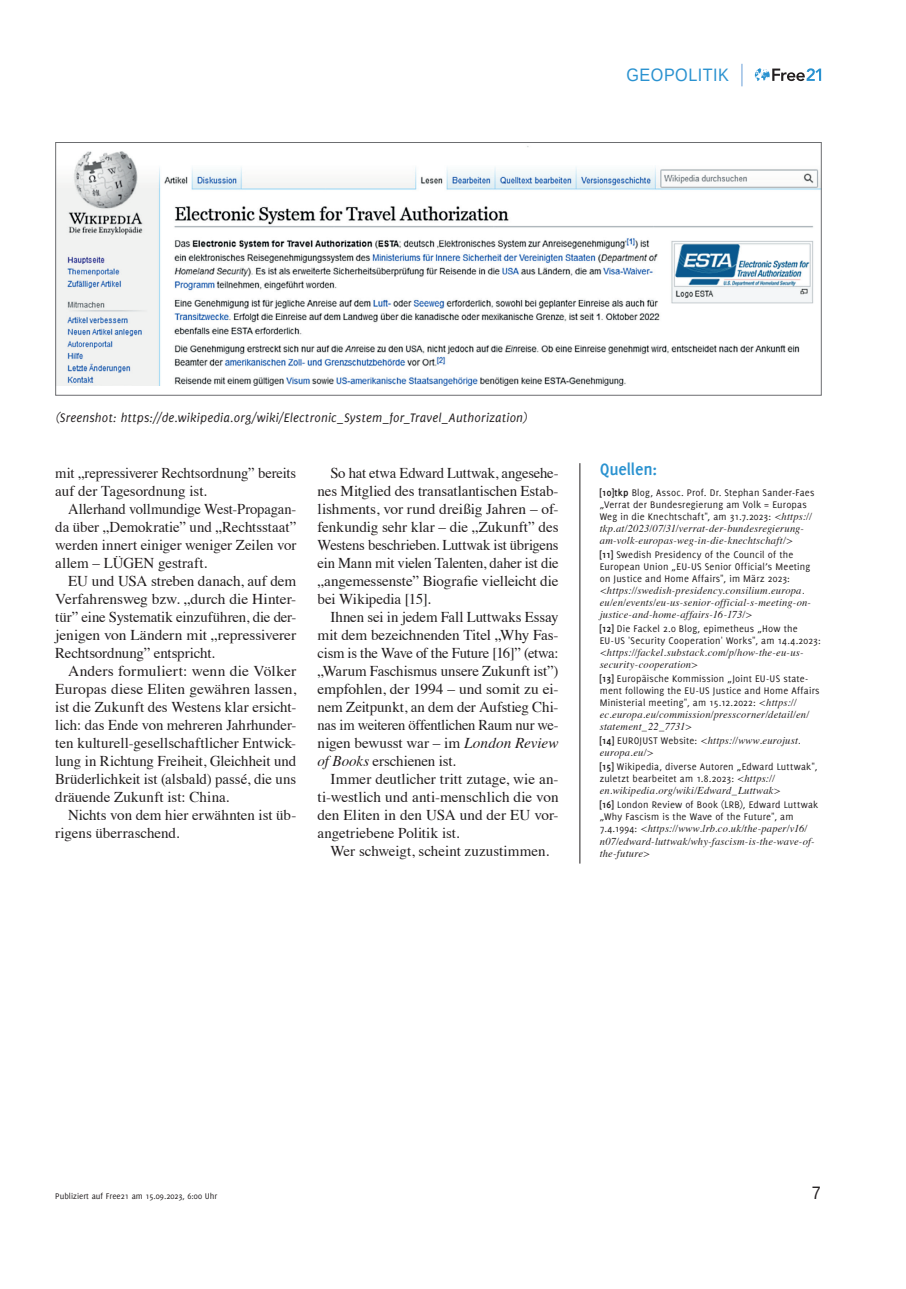
<style>
.page{position:relative;width:906px;height:1289px;background:#fff}
.page>*{position:absolute;margin:0;border:0;box-sizing:border-box;transform-origin:0 0}
.t1{font:18px "Liberation Sans";letter-spacing:.03em;color:#2a92d0;scale:.9 1}
.t2{font:700 18px "Delicious";letter-spacing:-.01em;color:#2a92d0}
.t3{font:18px "Liberation Sans";color:#231f20;scale:.9 1}
.t4{font:15px/18px "Times";letter-spacing:-.005em;color:#231f20;text-align:justify}
.t5{font:italic 13.5px "Delicious";letter-spacing:.015em;color:#231f20}
.t6{font:10.5px/12px "Delicious";letter-spacing:.015em;color:#231f20}
.t7{font:italic 10.5px/12px "Times";letter-spacing:.015em;color:#231f20}
.t8{font:9px "Delicious";color:#231f20}
.s1{font-style:italic}
.s2{font-weight:700}
.s3{font-family:"Times";font-style:italic}
.s4{font-family:"Delicious";font-weight:700;font-style:normal}
.s5{font-family:"Delicious";font-style:normal}
</style>
<div class="page">
<svg style="left:755px;top:68px;width:66px;height:13px"></svg>
<svg style="left:741px;top:64px;width:1px;height:22px"></svg>
<hr style="left:579px;top:463px;width:1px;height:400px;background:#231f20">
<img style="left:57px;top:146px;width:762px;height:240px">
<div style="left:55px;top:142px;width:766px;height:253px;border:1px solid #6c6d70"></div>
<p class="t1" style="left:626px;top:63px;width:115px">GEOPOLITIK</p>
<p class="t5" style="left:56px;top:410px;width:473px">(Sreenshot: https://de.wikipedia.org/wiki/Electronic_System_for_Travel_Authorization)</p>
<p class="t4" style="left:55px;top:463px;width:242px">mit „repressiverer Rechtsordnung” bereits auf der Tagesordnung ist.</p>
<p class="t4" style="left:55px;top:499px;width:242px;text-indent:13px">Allerhand vollmundige West-Propagan&shy;da über „Demokratie” und „Rechtsstaat” werden innert einiger weniger Zeilen vor allem – LÜGEN gestraft.</p>
<p class="t4" style="left:55px;top:571px;width:242px;text-indent:13px">EU und USA streben danach, auf dem Verfahrensweg bzw. „durch die Hinter&shy;tür” eine Systematik einzuführen, die der&shy;jenigen von Ländern mit „repressiverer Rechtsordnung” entspricht.</p>
<p class="t4" style="left:55px;top:661px;width:242px;text-indent:13px">Anders formuliert: wenn die Völker Europas diese Eliten gewähren lassen, ist die Zukunft des Westens klar ersicht&shy;lich: das Ende von mehreren Jahrhunder&shy;ten kulturell-gesellschaftlicher Entwick&shy;lung in Richtung Freiheit, Gleichheit und Brüderlichkeit ist (alsbald) passé, die uns dräuende Zukunft ist: China.</p>
<p class="t4" style="left:55px;top:805px;width:242px;text-indent:13px">Nichts von dem hier erwähnten ist üb&shy;rigens überraschend.</p>
<p class="t4" style="left:317px;top:463px;width:242px;text-indent:13px">So hat etwa Edward Luttwak, angesehe&shy;nes Mitglied des transatlantischen Estab&shy;lishments, vor rund dreißig Jahren – of&shy;fenkundig sehr klar – die „Zukunft” des Westens beschrieben. Luttwak ist übrigens ein Mann mit vielen Talenten, daher ist die „angemessenste” Biografie vielleicht die bei Wikipedia [15].</p>
<p class="t4" style="left:317px;top:607px;width:242px;text-indent:13px">Ihnen sei in jedem Fall Luttwaks Essay mit dem bezeichnenden Titel „Why Fas&shy;cism is the Wave of the Future [16]” (etwa: „Warum Faschismus unsere Zukunft ist”) empfohlen, der 1994 – und somit zu ei&shy;nem Zeitpunkt, an dem der Aufstieg Chi&shy;nas im weiteren öffentlichen Raum nur we&shy;nigen bewusst war – im <span class="s1">London Review of Books</span> erschienen ist.</p>
<p class="t4" style="left:317px;top:769px;width:242px;text-indent:13px">Immer deutlicher tritt zutage, wie an&shy;ti-westlich und anti-menschlich die von den Eliten in den USA und der EU vor&shy;angetriebene Politik ist.</p>
<p class="t4" style="left:330px;top:841px;width:220px">Wer schweigt, scheint zuzustimmen.</p>
<p class="t2" style="left:600px;top:459px;width:59px">Quellen:</p>
<p class="t6" style="left:600px;top:486px;width:216px"><span class="s2">[10]tkp</span> Blog, Assoc. Prof. Dr. Stephan Sander-Faes „Verrat der Bundesregierung am Volk = Europas<br>Weg in die Knechtschaft", am 31.7.2023: <span class="s3">&lt;https://</span></p>
<p class="t7" style="left:600px;top:521px;width:206px">tkp.at/2023/07/31/verrat-der-bundesregierung&shy;am-volk-europas-weg-in-die-knechtschaft/&gt;</p>
<p class="t6" style="left:600px;top:548px;width:212px"><span class="s2">[11]</span> Swedish Presidency of the Council of the<br>European Union „EU-US Senior Official’s Meeting on Justice and Home Affairs", im März 2023:</p>
<p class="t7" style="left:600px;top:583px;width:213px">&lt;https://swedish-presidency.consilium.europa. eu/en/events/eu-us-senior-official-s-meeting-on&shy;justice-and-home-affairs-16-173/&gt;</p>
<p class="t6" style="left:600px;top:622px;width:222px"><span class="s2">[12]</span> Die Fackel 2.0 Blog, epimetheus „How the<br>EU-US 'Security Cooperation' Works", am 14.4.2023:</p>
<p class="t7" style="left:600px;top:645px;width:205px">&lt;https://fackel.substack.com/p/how-the-eu-us&shy;security-cooperation&gt;</p>
<p class="t6" style="left:600px;top:672px;width:221px"><span class="s2">[13]</span> Europäische Kommission „Joint EU-US state&shy;ment following the EU-US Justice and Home Affairs<br>Ministerial meeting", am 15.12.2022: <span class="s3">&lt;https://</span></p>
<p class="t7" style="left:600px;top:708px;width:211px">ec.europa.eu/commission/presscorner/detail/en/ statement_22_7731&gt;</p>
<p class="t7" style="left:600px;top:734px;width:202px"><span class="s4">[14]</span> <span class="s5">EUROJUST Website:</span> &lt;https://www.eurojust. europa.eu/&gt;</p>
<p class="t6" style="left:600px;top:760px;width:219px"><span class="s2">[15]</span> Wikipedia, diverse Autoren „Edward Luttwak", zuletzt bearbeitet am 1.8.2023: <span class="s3">&lt;https://</span></p>
<p class="t7" style="left:600px;top:784px;width:183px">en.wikipedia.org/wiki/Edward_Luttwak&gt;</p>
<p class="t6" style="left:600px;top:799px;width:220px"><span class="s2">[16]</span> London Review of Book (LRB), Edward Luttwak „Why Fascism is the Wave of the Future", am</p>
<p class="t7" style="left:600px;top:822px;width:216px"><span class="s5">7.4.1994:</span> &lt;https://www.lrb.co.uk/the-paper/v16/ n07/edward-luttwak/why-fascism-is-the-wave-of&shy;the-future&gt;</p>
<p class="t8" style="left:55px;top:1190px;width:163px">Publiziert auf Free21 am 15.09.2023, 6:00 Uhr</p>
<p class="t3" style="left:812px;top:1181px;width:12px">7</p>
</div>
